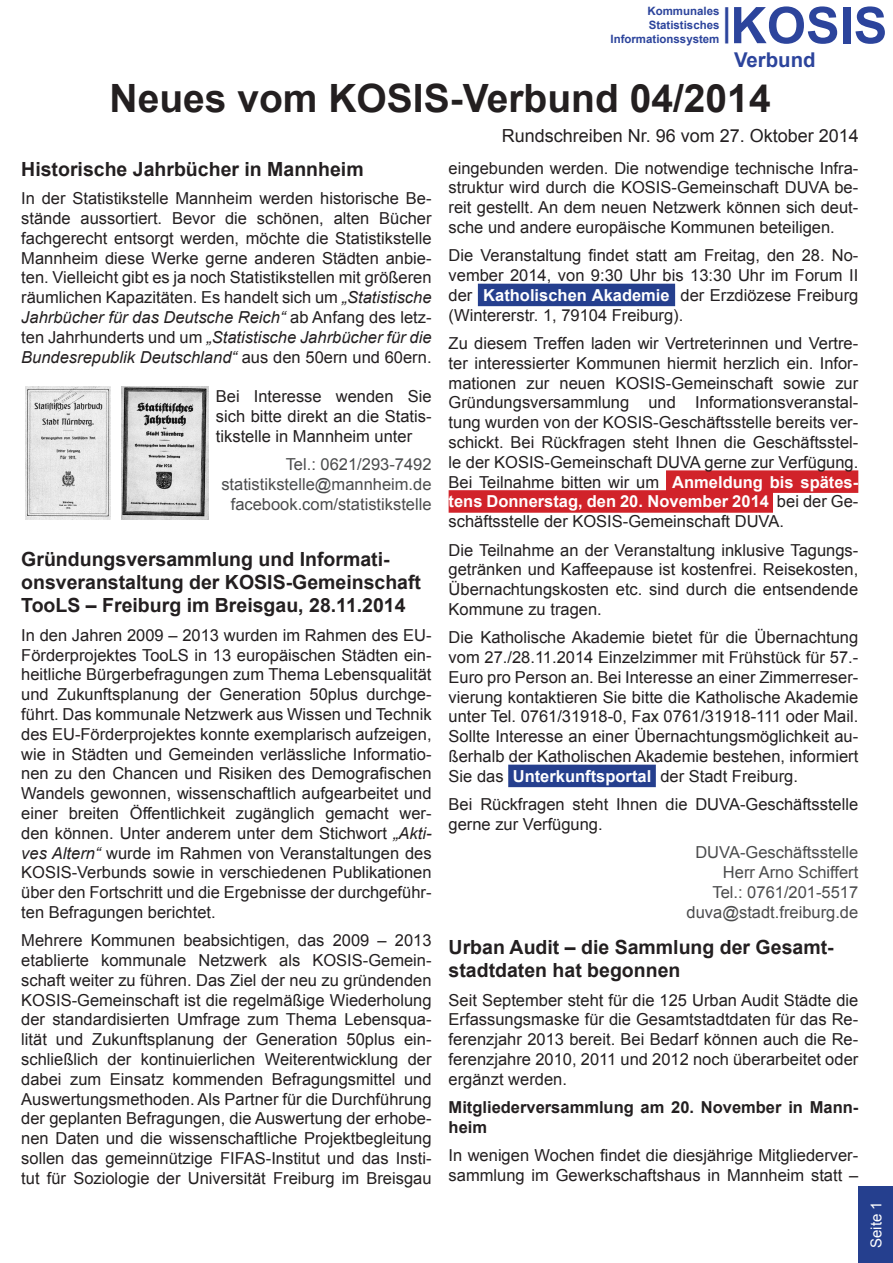
<style>
.page{position:relative;width:893px;height:1263px;background:#fff}
.page>*{position:absolute;margin:0;border:0;box-sizing:border-box;transform-origin:0 0}
.t1{font:700 50.4px "Arial";color:#2c449c}
.t2{font:700 39px "Arial";color:#231f20}
.t3{font:38.7px "Arial";color:#2c449c}
.t4{font:700 20.4px "Arial";color:#2c449c}
.t5{font:700 19.5px/23.4px "Arial";color:#231f20}
.t6{font:18px "Arial";color:#231f20}
.t7{font:16.5px/19.8px "Arial";color:#231f20;text-align:justify}
.t8{font:16.5px/19.8px "Arial";color:#4b4c4d;text-align:right}
.t9{font:700 16.5px/19.8px "Arial";color:#231f20}
.t10{font:15px "Arial";color:#fff}
.t11{font:700 11.4px/13.8px "Arial";color:#2c449c;text-align:right}
.s1{font-style:italic}
.s2{font-weight:700;color:#fff}
</style>
<div class="page">
<div style="left:478px;top:284px;width:197px;height:22px;background:#253f8e"></div>
<div style="left:666px;top:470px;width:192px;height:23px;background:#d1232a"></div>
<div style="left:449px;top:490px;width:324px;height:23px;background:#d1232a"></div>
<div style="left:508px;top:765px;width:148px;height:22px;background:#253f8e"></div>
<img style="left:25px;top:387px;width:86px;height:133px">
<img style="left:122px;top:387px;width:86px;height:133px">
<div style="left:859px;top:1186px;width:34px;height:77px;background:#253f8e"></div>
<h1 class="t1" style="left:730px;top:-8px;width:159px">KOSIS</h1>
<p class="t4" style="left:734px;top:47px;width:83px">Verbund</p>
<h3 class="t3" style="left:722px;top:-4px;width:12px">|</h3>
<p class="t11" style="left:610px;top:5px;width:110px">Kommunales<br>Statistisches<br>Informationssystem</p>
<h2 class="t2" style="left:110px;top:72px;width:663px">Neues vom KOSIS-Verbund 04/2014</h2>
<p class="t6" style="left:502px;top:124px;width:359px">Rundschreiben Nr. 96 vom 27. Oktober 2014</p>
<p class="t5" style="left:21px;top:158px;width:344px">Historische Jahrbücher in Mannheim</p>
<p class="t7" style="left:21px;top:189px;width:412px">In der Statistikstelle Mannheim werden historische Be&shy;stände aussortiert. Bevor die schönen, alten Bücher fachgerecht entsorgt werden, möchte die Statistikstelle Mannheim diese Werke gerne anderen Städten anbie&shy;ten. Vielleicht gibt es ja noch Statistikstellen mit größeren räumlichen Kapazitäten. Es handelt sich um <span class="s1">„Statistische Jahrbücher für das Deutsche Reich“</span> ab Anfang des letz&shy;ten Jahrhunderts und um <span class="s1">„Statistische Jahrbücher für die Bundesrepublik Deutschland“</span> aus den 50ern und 60ern.</p>
<p class="t7" style="left:216px;top:387px;width:217px">Bei Interesse wenden Sie sich bitte direkt an die Statis&shy;tikstelle in Mannheim unter</p>
<p class="t8" style="left:221px;top:454px;width:212px">Tel.: 0621/293-7492 statistikstelle@mannheim.de facebook.com/statistikstelle</p>
<p class="t5" style="left:21px;top:548px;width:401px">Gründungsversammlung und Informati&shy;onsveranstaltung der KOSIS-Gemeinschaft<br>TooLS – Freiburg im Breisgau, 28.11.2014</p>
<p class="t7" style="left:21px;top:625px;width:412px">In den Jahren 2009 – 2013 wurden im Rahmen des EU-Förderprojektes TooLS in 13 europäischen Städten ein&shy;heitliche Bürgerbefragungen zum Thema Lebensqualität und Zukunftsplanung der Generation 50plus durchge&shy;führt. Das kommunale Netzwerk aus Wissen und Technik des EU-Förderprojektes konnte exemplarisch aufzeigen, wie in Städten und Gemeinden verlässliche Informatio&shy;nen zu den Chancen und Risiken des Demografischen Wandels gewonnen, wissenschaftlich aufgearbeitet und einer breiten Öffentlichkeit zugänglich gemacht wer&shy;den können. Unter anderem unter dem Stichwort <span class="s1">„Akti&shy;ves Altern“</span> wurde im Rahmen von Veranstaltungen des KOSIS-Verbunds sowie in verschiedenen Publikationen über den Fortschritt und die Ergebnisse der durchgeführ&shy;ten Befragungen berichtet.</p>
<p class="t7" style="left:21px;top:931px;width:412px">Mehrere Kommunen beabsichtigen, das 2009 – 2013 etablierte kommunale Netzwerk als KOSIS-Gemein&shy;schaft weiter zu führen. Das Ziel der neu zu gründenden KOSIS-Gemeinschaft ist die regelmäßige Wiederholung der standardisierten Umfrage zum Thema Lebensqua&shy;lität und Zukunftsplanung der Generation 50plus ein&shy;schließlich der kontinuierlichen Weiterentwicklung der dabei zum Einsatz kommenden Befragungsmittel und Auswertungsmethoden. Als Partner für die Durchführung der geplanten Befragungen, die Auswertung der erhobe&shy;nen Daten und die wissenschaftliche Projektbegleitung sollen das gemeinnützige FIFAS-Institut und das Insti&shy;tut für Soziologie der Universität Freiburg im Breisgau</p>
<p class="t7" style="left:449px;top:158px;width:411px">eingebunden werden. Die notwendige technische Infra&shy;struktur wird durch die KOSIS-Gemeinschaft DUVA be&shy;reit gestellt. An dem neuen Netzwerk können sich deut&shy;sche und andere europäische Kommunen beteiligen.</p>
<p class="t7" style="left:449px;top:246px;width:411px">Die Veranstaltung findet statt am Freitag, den 28. No&shy;vember 2014, von 9:30 Uhr bis 13:30 Uhr im Forum II der <span class="s2">Katholischen Akademie</span> der Erzdiözese Freiburg (Wintererstr. 1, 79104 Freiburg).</p>
<p class="t7" style="left:449px;top:333px;width:411px">Zu diesem Treffen laden wir Vertreterinnen und Vertre&shy;ter interessierter Kommunen hiermit herzlich ein. Infor&shy;mationen zur neuen KOSIS-Gemeinschaft sowie zur Gründungsversammlung und Informationsveranstal&shy;tung wurden von der KOSIS-Geschäftsstelle bereits ver&shy;schickt. Bei Rückfragen steht Ihnen die Geschäftsstel&shy;le der KOSIS-Gemeinschaft DUVA gerne zur Verfügung.<br>Bei Teilnahme bitten wir um <span class="s2">Anmeldung bis spätes&shy;tens Donnerstag, den 20. November 2014</span> bei der Ge&shy;schäftsstelle der KOSIS-Gemeinschaft DUVA.</p>
<p class="t7" style="left:449px;top:540px;width:411px">Die Teilnahme an der Veranstaltung inklusive Tagungs&shy;getränken und Kaffeepause ist kostenfrei. Reisekosten, Übernachtungskosten etc. sind durch die entsendende Kommune zu tragen.</p>
<p class="t7" style="left:449px;top:628px;width:411px">Die Katholische Akademie bietet für die Übernachtung vom 27./28.11.2014 Einzelzimmer mit Frühstück für 57.- Euro pro Person an. Bei Interesse an einer Zimmerreser&shy;vierung kontaktieren Sie bitte die Katholische Akademie unter Tel. 0761/31918-0, Fax 0761/31918-111 oder Mail.<br>Sollte Interesse an einer Übernachtungsmöglichkeit au&shy;ßerhalb der Katholischen Akademie bestehen, informiert Sie das <span class="s2">Unterkunftsportal</span> der Stadt Freiburg.</p>
<p class="t7" style="left:449px;top:795px;width:411px">Bei Rückfragen steht Ihnen die DUVA-Geschäftsstelle gerne zur Verfügung.</p>
<p class="t8" style="left:686px;top:843px;width:173px">DUVA-Geschäftsstelle<br>Herr Arno Schiffert<br>Tel.: 0761/201-5517 duva@stadt.freiburg.de</p>
<p class="t5" style="left:449px;top:936px;width:387px">Urban Audit – die Sammlung der Gesamt&shy;stadtdaten hat begonnen</p>
<p class="t7" style="left:449px;top:990px;width:411px">Seit September steht für die 125 Urban Audit Städte die Erfassungsmaske für die Gesamtstadtdaten für das Re&shy;ferenzjahr 2013 bereit. Bei Bedarf können auch die Re&shy;ferenzjahre 2010, 2011 und 2012 noch überarbeitet oder ergänzt werden.</p>
<p class="t9" style="left:449px;top:1098px;width:411px">Mitgliederversammlung am 20. November in Mann&shy;heim</p>
<p class="t7" style="left:449px;top:1146px;width:411px">In wenigen Wochen findet die diesjährige Mitgliederver&shy;sammlung im Gewerkschaftshaus in Mannheim statt –</p>
<p class="t10" style="left:866px;top:1248px;width:48px;rotate:-90deg">Seite 1</p>
</div>
